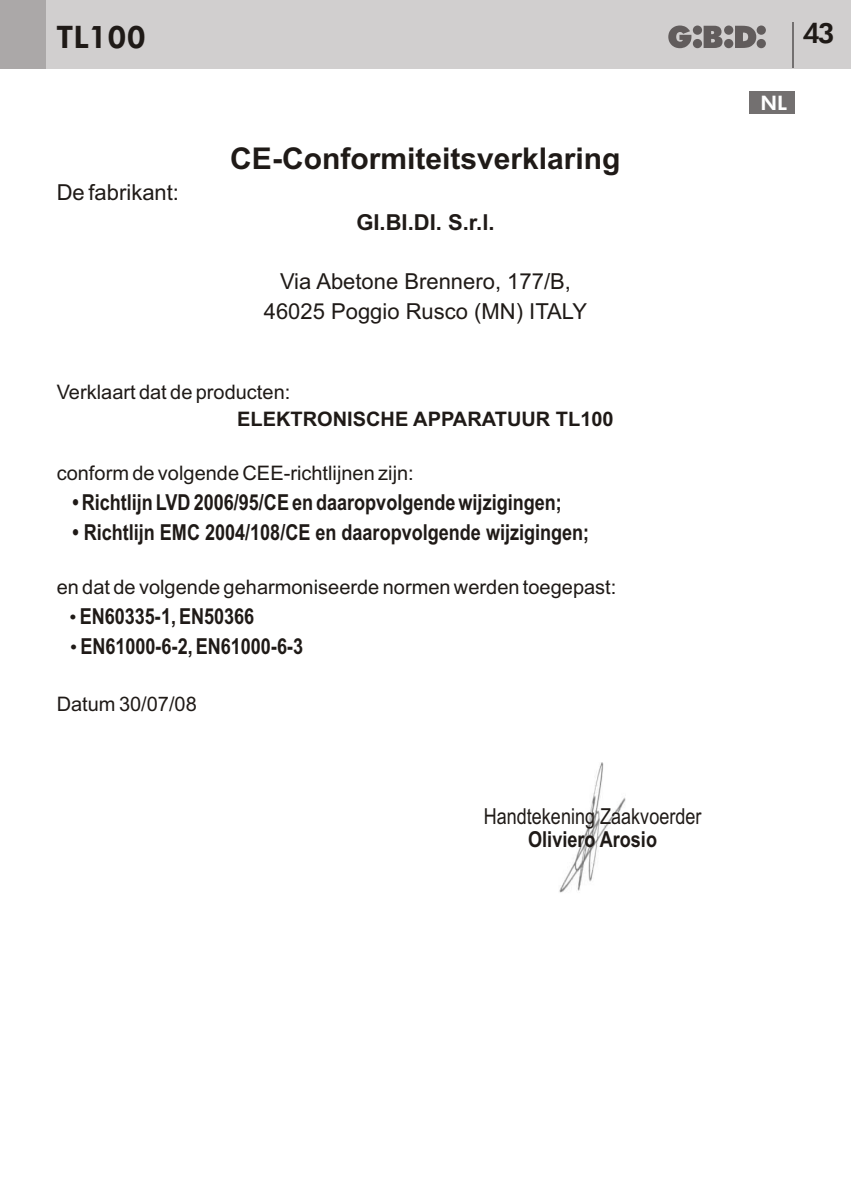
<style>
.page{position:relative;width:851px;height:1191px;background:#fff}
.page>*{position:absolute;margin:0;border:0;box-sizing:border-box;transform-origin:0 0}
.t1{font:800 31px "Futura BT";color:#1f1a17}
.t2{font:700 30px "Arial";color:#1f1a17}
.t3{font:800 28px "Futura BT";color:#1f1a17}
.t4{font:700 22px "Arial Narrow";color:#1f1a17}
.t5{font:22px/29.4px "Arial";color:#1f1a17;text-align:center}
.t6{font:22px "Arial Narrow";color:#1f1a17}
.t7{font:700 22px "Arial";color:#1f1a17}
.t8{font:20px "Arial";color:#1f1a17}
.t9{font:700 20px "Arial";color:#1f1a17}
.t10{font:800 20px "Futura BT";color:#fff}
.s1{font-family:"Arial";font-weight:400;font-size:20px}
</style>
<div class="page">
<div style="left:0;top:0;width:850px;height:68px;background:#d1cfcf"></div>
<div style="left:0;top:0;width:45px;height:68px;background:#aba8a8"></div>
<svg style="left:668px;top:26px;width:97px;height:22px"></svg>
<hr style="left:792px;top:23px;width:2px;height:45px;background:#737070">
<div style="left:748px;top:91px;width:46px;height:22px;background:#737070"></div>
<img style="left:559px;top:762px;width:67px;height:131px">
<h1 class="t1" style="left:56px;top:24px;width:91px">TL100</h1>
<p class="t3" style="left:802px;top:22px;width:33px">43</p>
<p class="t5" style="left:57px;top:180px;width:124px">De fabrikant:</p>
<h2 class="t2" style="left:230px;top:147px;width:392px">CE-Conformiteitsverklaring</h2>
<p class="t7" style="left:356px;top:214px;width:140px">GI.BI.DI. S.r.l.</p>
<p class="t5" style="left:264px;top:269px;width:325px">Via Abetone Brennero, 177/B,<br>46025 Poggio Rusco (MN) ITALY</p>
<p class="t8" style="left:57px;top:385px;width:235px">Verklaart dat de producten:</p>
<p class="t9" style="left:237px;top:412px;width:378px">ELEKTRONISCHE APPARATUUR TL100</p>
<p class="t8" style="left:57px;top:465px;width:358px">conform de volgende CEE-richtlijnen zijn:</p>
<p class="t4" style="left:72px;top:493px;width:491px">•Richtlijn LVD 2006/95/CE en daaropvolgende wijzigingen;</p>
<p class="t4" style="left:72px;top:524px;width:518px">• Richtlijn EMC 2004/108/CE en daaropvolgende wijzigingen;</p>
<p class="t8" style="left:57px;top:579px;width:561px">en dat de volgende geharmoniseerde normen werden toegepast:</p>
<p class="t4" style="left:69px;top:607px;width:186px"><span class="s1">•</span> EN60335-1, EN50366</p>
<p class="t4" style="left:70px;top:638px;width:234px"><span class="s1">•</span> EN61000-6-2, EN61000-6-3</p>
<p class="t8" style="left:57px;top:697px;width:142px">Datum 30/07/08</p>
<p class="t6" style="left:483px;top:808px;width:219px">Handtekening Zaakvoerder</p>
<p class="t4" style="left:528px;top:830px;width:130px">Oliviero Arosio</p>
<p class="t10" style="left:760px;top:94px;width:28px">NL</p>
</div>
